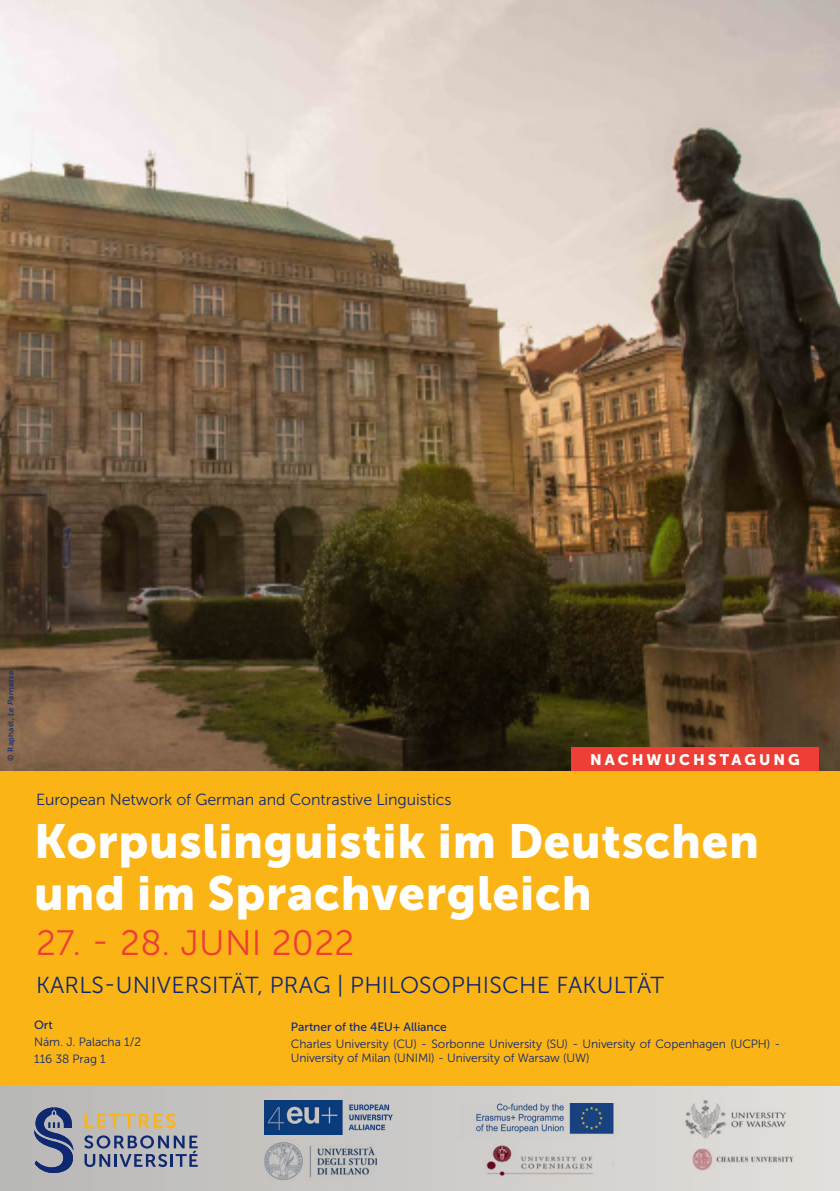
<style>
.page{position:relative;width:840px;height:1191px;background:#fff}
.page>*{position:absolute;margin:0;border:0;box-sizing:border-box;transform-origin:0 0}
.t1{font:47.6px/51.8px "Museo Sans 900";letter-spacing:.015em;color:#fff}
.t2{font:35.2px "Museo Sans 300";letter-spacing:.01em;color:#ee3e35}
.t3{font:23.2px "Museo Sans 300";letter-spacing:.01em;color:#0e2971}
.t4{font:16px "Museo Sans 300";letter-spacing:-.005em;color:#142c70}
.t5{font:15.2px "Museo Sans 900";letter-spacing:.2em;color:#fff}
.t6{font:12px/16.8px "Museo Sans 300";letter-spacing:-.005em;color:#0e2971}
.t7{font:italic 8px "Museo Sans 500";letter-spacing:.025em;color:#0e2971}
.s1{font-style:normal}
.s2{font-family:"Museo Sans 500"}
</style>
<div class="page">
<img style="left:0;top:0;width:839px;height:771px">
<div style="left:0;top:1086px;width:839px;height:105px;background:linear-gradient(to right,#b6b5b3,#e1dfdc)"></div>
<svg style="left:85px;top:1113px;width:90px;height:15px"></svg>
<svg style="left:34px;top:1107px;width:40px;height:66px;background:#6a7696"></svg>
<svg style="left:84px;top:1135px;width:113px;height:32px;background:#838ca2"></svg>
<div style="left:0;top:771px;width:839px;height:315px;background:#fbb416"></div>
<div style="left:571px;top:747px;width:247px;height:24px;background:#ee3e35"></div>
<img style="left:264px;top:1100px;width:167px;height:34px">
<img style="left:459px;top:1103px;width:160px;height:37px">
<img style="left:265px;top:1140px;width:111px;height:43px">
<img style="left:474px;top:1142px;width:139px;height:44px">
<img style="left:676px;top:1093px;width:112px;height:52px">
<img style="left:680px;top:1135px;width:119px;height:56px">
<p class="t7" style="left:6px;top:760px;width:91px;rotate:-90deg"><span class="s1">© Raphaël,</span> Le Parnasse</p>
<p class="t4" style="left:36px;top:791px;width:417px">European Network of German and Contrastive Linguistics</p>
<p class="t5" style="left:589px;top:751px;width:211px">NACHWUCHSTAGUNG</p>
<p class="t1" style="left:34px;top:815px;width:726px">Korpuslinguistik im Deutschen und im Sprachvergleich</p>
<p class="t2" style="left:36px;top:923px;width:320px">27. - 28. JUNI 2022</p>
<p class="t3" style="left:36px;top:972px;width:629px">KARLS-UNIVERSITÄT, PRAG | PHILOSOPHISCHE FAKULTÄT</p>
<p class="t6" style="left:34px;top:1017px;width:109px"><span class="s2">Ort<br></span>Nám. J. Palacha 1/2<br>116 38 Prag 1</p>
<p class="t6" style="left:291px;top:1018px;width:491px"><span class="s2">Partner of the 4EU+ Alliance<br></span>Charles University (CU) - Sorbonne University (SU) - University of Copenhagen (UCPH) -</p>
<p class="t6" style="left:291px;top:1049px;width:300px">University of Milan (UNIMI) - University of Warsaw (UW)</p>
</div>
